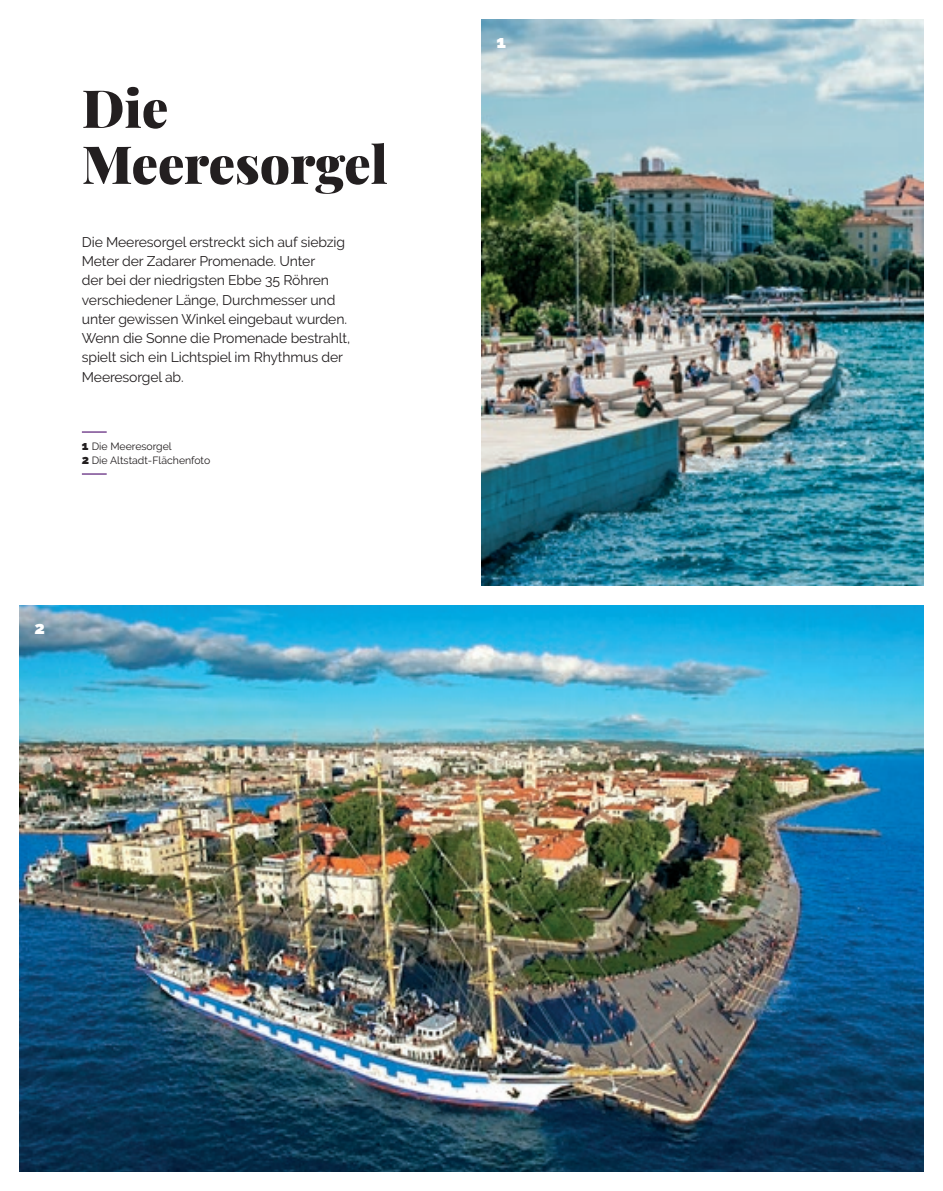
<style>
.page{position:relative;width:943px;height:1191px;background:#fff}
.page>*{position:absolute;margin:0;border:0;box-sizing:border-box;transform-origin:0 0}
.t1{font:900 52.5px/56px "Playfair Display";color:#231f20}
.t2{font:900 17.5px "Raleway";color:#fff}
.t3{font:14px/19.2px "Raleway";letter-spacing:-.01em;color:#231f20}
.t4{font:10.5px/14.7px "Raleway";color:#231f20}
.s1{font-weight:900;font-size:12.25px}
</style>
<div class="page">
<img style="left:481px;top:20px;width:442px;height:565px">
<img style="left:20px;top:605px;width:903px;height:566px">
<hr style="left:82px;top:431px;width:25px;height:2px;background:#805297">
<hr style="left:82px;top:473px;width:25px;height:2px;background:#805297">
<h1 class="t1" style="left:82px;top:76px;width:307px">Die<br>Meeresorgel</h1>
<p class="t3" style="left:82px;top:232px;width:270px">Die Meeresorgel erstreckt sich auf siebzig Meter der Zadarer Promenade. Unter<br>der bei der niedrigsten Ebbe 35 Röhren verschiedener Länge, Durchmesser und unter gewissen Winkel eingebaut wurden.<br>Wenn die Sonne die Promenade bestrahlt, spielt sich ein Lichtspiel im Rhythmus der Meeresorgel ab.</p>
<p class="t4" style="left:82px;top:438px;width:130px"><span class="s1">1</span> Die Meeresorgel<br><span class="s1">2</span> Die Altstadt-Flächenfoto</p>
<p class="t2" style="left:34px;top:617px;width:12px">2</p>
<p class="t2" style="left:496px;top:32px;width:11px">1</p>
</div>
